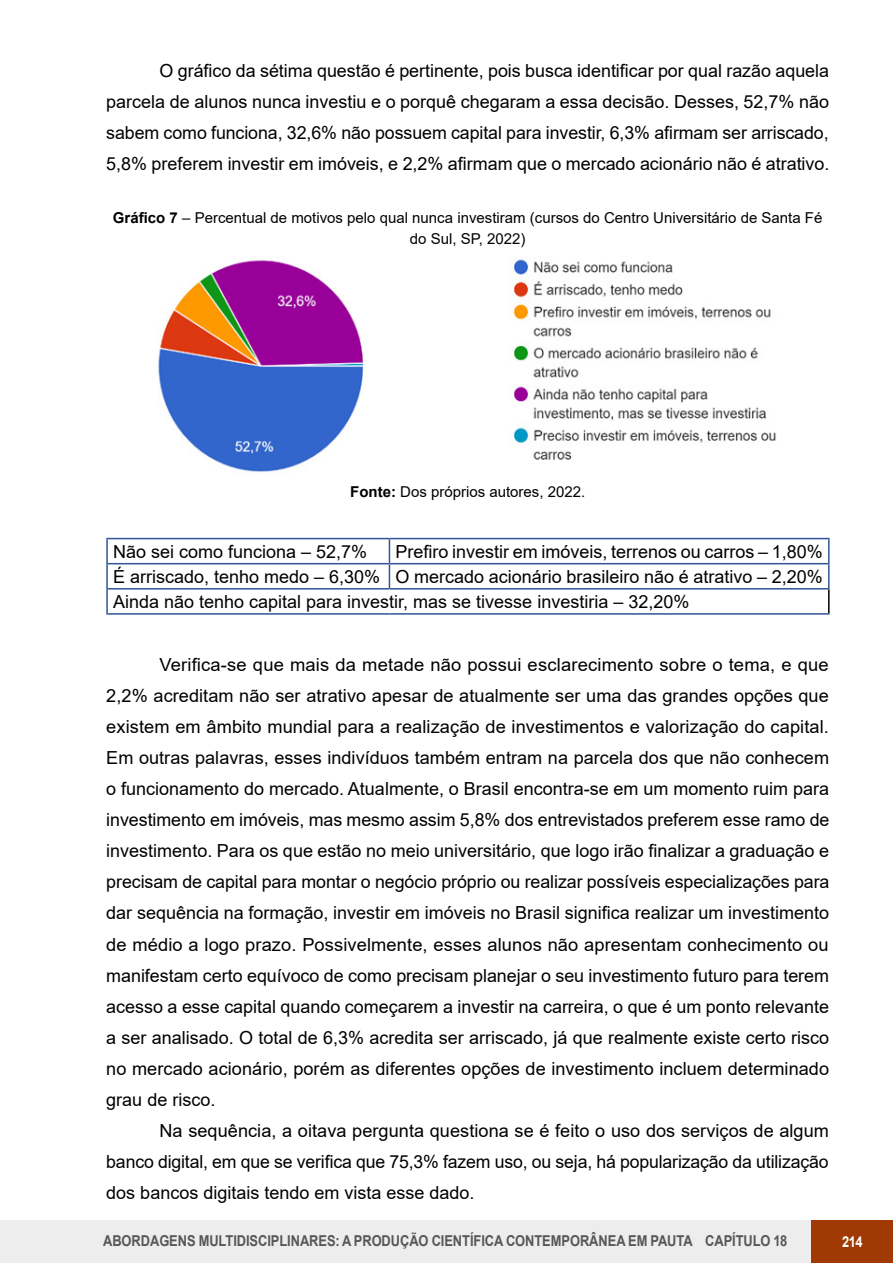
<style>
.page{position:relative;width:893px;height:1263px;background:#fff}
.page>*{position:absolute;margin:0;border:0;box-sizing:border-box;transform-origin:0 0}
.t1{font:18px/31px "Arial";color:#000;text-align:justify}
.t2{font:15px/21.3px "Arial";color:#000;text-align:center}
.t3{font:700 15px "Arial";letter-spacing:-.005em;color:#575756;scale:.86 1}
.t4{font:700 15px "Arial";color:#fff;scale:.86 1}
.s1{font-weight:700}
</style>
<div class="page">
<div style="left:0;top:1221px;width:893px;height:42px;background:#ededed"></div>
<div style="left:812px;top:1221px;width:81px;height:42px;background:#a03903"></div>
<img style="left:158px;top:259px;width:618px;height:213px">
<hr style="left:106px;top:538px;width:283px;height:1px;background:#305496">
<hr style="left:106px;top:539px;width:2px;height:24px;background:#305496">
<hr style="left:389px;top:538px;width:441px;height:1px;background:#305496">
<hr style="left:828px;top:539px;width:2px;height:24px;background:#305496">
<hr style="left:106px;top:563px;width:283px;height:1px;background:#305496">
<hr style="left:106px;top:564px;width:2px;height:24px;background:#305496">
<hr style="left:389px;top:563px;width:441px;height:1px;background:#305496">
<svg style="left:389px;top:539px;width:1px;height:49px"></svg>
<hr style="left:828px;top:564px;width:2px;height:24px;background:#305496">
<hr style="left:106px;top:588px;width:283px;height:1px;background:#305496">
<hr style="left:106px;top:589px;width:2px;height:24px;background:#305496">
<hr style="left:389px;top:588px;width:441px;height:1px;background:#305496">
<hr style="left:106px;top:613px;width:283px;height:2px;background:#305496">
<hr style="left:389px;top:613px;width:441px;height:2px;background:#305496">
<hr style="left:828px;top:589px;width:2px;height:24px;background:#000">
<p class="t1" style="left:106px;top:55px;width:725px;text-indent:53px">O gráfico da sétima questão é pertinente, pois busca identificar por qual razão aquela parcela de alunos nunca investiu e o porquê chegaram a essa decisão. Desses, 52,7% não sabem como funciona, 32,6% não possuem capital para investir, 6,3% afirmam ser arriscado, 5,8% preferem investir em imóveis, e 2,2% afirmam que o mercado acionário não é atrativo.</p>
<p class="t2" style="left:113px;top:207px;width:711px"><span class="s1">Gráfico 7</span> – Percentual de motivos pelo qual nunca investiram (cursos do Centro Universitário de Santa Fé do Sul, SP, 2022)</p>
<p class="t2" style="left:350px;top:481px;width:237px"><span class="s1">Fonte:</span> Dos próprios autores, 2022.</p>
<p class="t1" style="left:113px;top:539px;width:711px;line-height:25px;text-indent:282px">Prefiro investir em imóveis, terrenos ou carros – 1,80% É arriscado, tenho medo – 6,30% O mercado acionário brasileiro não é atrativo – 2,20% Ainda não tenho capital para investir, mas se tivesse investiria – 32,20%</p>
<p class="t1" style="left:113px;top:536px;width:256px">Não sei como funciona – 52,7%</p>
<p class="t1" style="left:106px;top:649px;width:725px;text-indent:53px">Verifica-se que mais da metade não possui esclarecimento sobre o tema, e que 2,2% acreditam não ser atrativo apesar de atualmente ser uma das grandes opções que existem em âmbito mundial para a realização de investimentos e valorização do capital.<br>Em outras palavras, esses indivíduos também entram na parcela dos que não conhecem o funcionamento do mercado. Atualmente, o Brasil encontra-se em um momento ruim para investimento em imóveis, mas mesmo assim 5,8% dos entrevistados preferem esse ramo de investimento. Para os que estão no meio universitário, que logo irão finalizar a graduação e precisam de capital para montar o negócio próprio ou realizar possíveis especializações para dar sequência na formação, investir em imóveis no Brasil significa realizar um investimento de médio a logo prazo. Possivelmente, esses alunos não apresentam conhecimento ou manifestam certo equívoco de como precisam planejar o seu investimento futuro para terem acesso a esse capital quando começarem a investir na carreira, o que é um ponto relevante a ser analisado. O total de 6,3% acredita ser arriscado, já que realmente existe certo risco no mercado acionário, porém as diferentes opções de investimento incluem determinado grau de risco.</p>
<p class="t1" style="left:106px;top:1115px;width:724px;text-indent:53px">Na sequência, a oitava pergunta questiona se é feito o uso dos serviços de algum banco digital, em que se verifica que 75,3% fazem uso, ou seja, há popularização da utilização dos bancos digitais tendo em vista esse dado.</p>
<p class="t3" style="left:103px;top:1230px;width:797px">ABORDAGENS MULTIDISCIPLINARES: A PRODUÇÃO CIENTÍFICA CONTEMPORÂNEA EM PAUTA CAPÍTULO 18</p>
<p class="t4" style="left:842px;top:1231px;width:25px">214</p>
</div>
